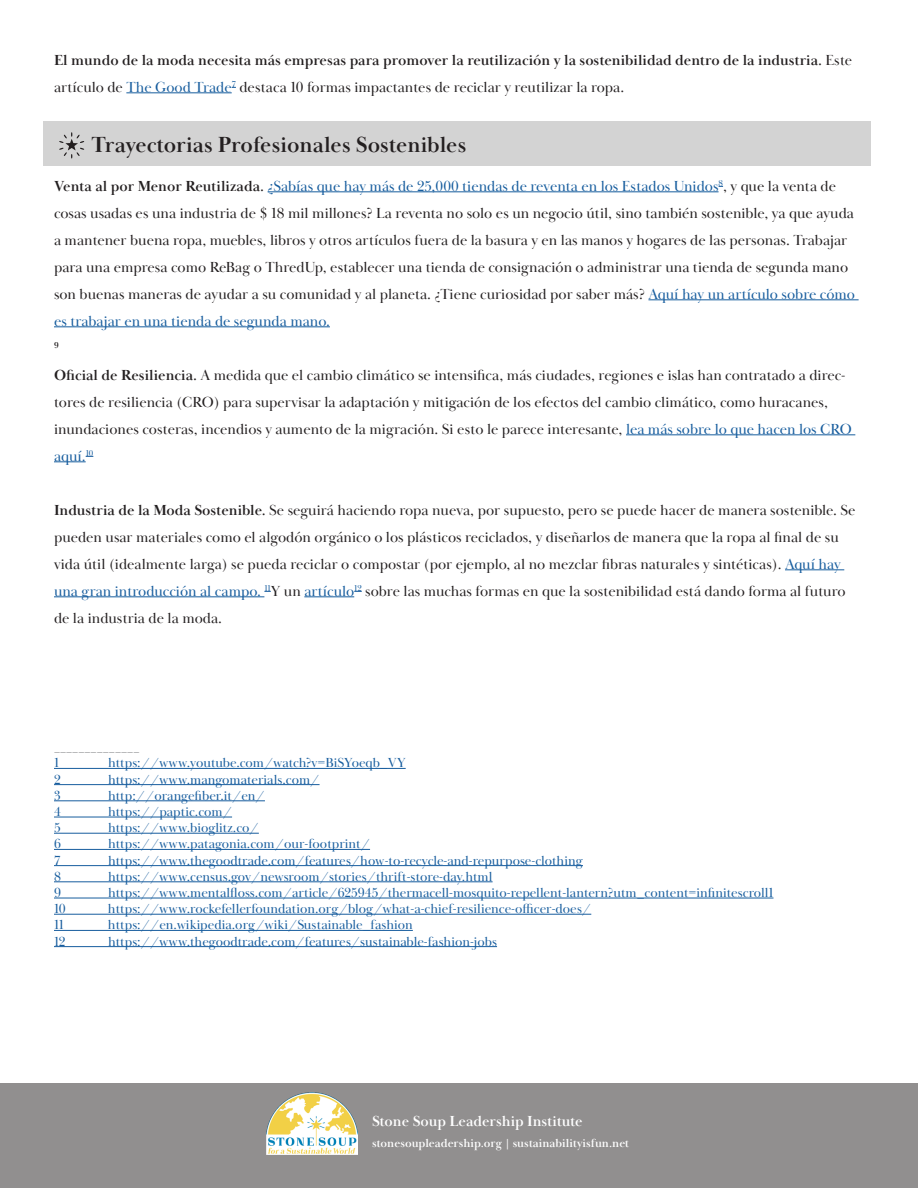
<style>
.page{position:relative;width:918px;height:1188px;background:#fff}
.page>*{position:absolute;margin:0;border:0;box-sizing:border-box;transform-origin:0 0}
.t1{font:700 22.5px "Baskerville Display PT";color:#231f20}
.t2{font:15px/27px "Baskerville Display PT";color:#231f20}
.t3{font:700 15px/27px "Baskerville Display PT";color:#231f20}
.t4{font:700 15px "Baskerville Display PT";color:#fff}
.t5{font:13.5px "Baskerville Display PT";color:#175d9e}
.t6{font:700 12px "Baskerville Display PT";color:#fff}
.Footnotes{font:10.5px "Baskerville Display PT";color:#6c6d70}
.t7{font:700 8.7px "Baskerville Display PT";color:#231f20}
.s1{font-weight:400}
.s2{font-weight:400;color:#175d9e}
.s3{font-weight:700}
.s4{color:#175d9e}
</style>
<div class="page">
<div style="left:0;top:1083px;width:918px;height:105px;background:#918f8f"></div>
<hr style="left:126px;top:92px;width:106px;height:1px;background:#175d9e">
<hr style="left:268px;top:191px;width:451px;height:1px;background:#175d9e">
<hr style="left:648px;top:299px;width:211px;height:1px;background:#175d9e">
<hr style="left:54px;top:326px;width:276px;height:1px;background:#175d9e">
<hr style="left:626px;top:434px;width:229px;height:1px;background:#175d9e">
<hr style="left:54px;top:461px;width:32px;height:1px;background:#175d9e">
<hr style="left:785px;top:569px;width:59px;height:1px;background:#175d9e">
<hr style="left:54px;top:596px;width:210px;height:1px;background:#175d9e">
<hr style="left:304px;top:596px;width:50px;height:1px;background:#175d9e">
<img style="left:267px;top:1093px;width:90px;height:61px">
<hr style="left:54px;top:768px;width:352px;height:1px;background:#175d9e">
<hr style="left:54px;top:784px;width:266px;height:1px;background:#175d9e">
<hr style="left:54px;top:800px;width:211px;height:1px;background:#175d9e">
<hr style="left:54px;top:817px;width:178px;height:1px;background:#175d9e">
<hr style="left:54px;top:833px;width:205px;height:1px;background:#175d9e">
<hr style="left:54px;top:849px;width:316px;height:1px;background:#175d9e">
<hr style="left:54px;top:865px;width:529px;height:1px;background:#175d9e">
<hr style="left:54px;top:881px;width:439px;height:1px;background:#175d9e">
<hr style="left:54px;top:898px;width:720px;height:1px;background:#175d9e">
<hr style="left:54px;top:914px;width:537px;height:1px;background:#175d9e">
<hr style="left:54px;top:930px;width:359px;height:1px;background:#175d9e">
<hr style="left:54px;top:946px;width:443px;height:1px;background:#175d9e">
<div style="left:44px;top:122px;width:827px;height:44px;background:#d3d3d3"></div>
<svg style="left:59px;top:132px;width:25px;height:26px"></svg>
<p class="t3" style="left:54px;top:47px;width:800px">El mundo de la moda necesita más empresas para promover la reutilización y la sostenibilidad dentro de la industria. <span class="s1">Este artículo de</span> <span class="s2">The Good Trade</span><sup>7</sup> <span class="s1">destaca 10 formas impactantes de reciclar y reutilizar la ropa.</span></p>
<p class="t1" style="left:92px;top:131px;width:376px">Trayectorias Profesionales Sostenibles</p>
<p class="t2" style="left:54px;top:173px;width:803px"><span class="s3">Venta al por Menor Reutilizada.</span> <span class="s4">¿Sabías que hay más de 25,000 tiendas de reventa en los Estados Unidos</span><sup>8</sup>, y que la venta de cosas usadas es una industria de $ 18 mil millones? La reventa no solo es un negocio útil, sino también sostenible, ya que ayuda a mantener buena ropa, muebles, libros y otros artículos fuera de la basura y en las manos y hogares de las personas. Trabajar para una empresa como ReBag o ThredUp, establecer una tienda de consignación o administrar una tienda de segunda mano son buenas maneras de ayudar a su comunidad y al planeta. ¿Tiene curiosidad por saber más? <span class="s4">Aquí hay un artículo sobre cómo es trabajar en una tienda de segunda mano.</span></p>
<p class="t7" style="left:54px;top:340px;width:6px">9</p>
<p class="t2" style="left:54px;top:362px;width:799px"><span class="s3">Oficial de Resiliencia.</span> A medida que el cambio climático se intensifica, más ciudades, regiones e islas han contratado a direc&shy;tores de resiliencia (CRO) para supervisar la adaptación y mitigación de los efectos del cambio climático, como huracanes, inundaciones costeras, incendios y aumento de la migración. Si esto le parece interesante, <span class="s4">lea más sobre lo que hacen los CRO aquí.</span><sup>10</sup></p>
<p class="t2" style="left:54px;top:497px;width:803px"><span class="s3">Industria de la Moda Sostenible.</span> Se seguirá haciendo ropa nueva, por supuesto, pero se puede hacer de manera sostenible. Se pueden usar materiales como el algodón orgánico o los plásticos reciclados, y diseñarlos de manera que la ropa al final de su vida útil (idealmente larga) se pueda reciclar o compostar (por ejemplo, al no mezclar fibras naturales y sintéticas). <span class="s4">Aquí hay una gran introducción al campo.</span> <sup>11</sup>Y un <span class="s4">artículo</span><sup>12</sup> sobre las muchas formas en que la sostenibilidad está dando forma al futuro de la industria de la moda.</p>
<p class="Footnotes" style="left:54px;top:741px;width:87px">______________</p>
<p class="t5" style="left:54px;top:755px;width:6px">1</p>
<p class="t5" style="left:108px;top:755px;width:299px">https://www.youtube.com/watch?v=BiSYoeqb_VY</p>
<p class="t5" style="left:54px;top:771px;width:8px">2</p>
<p class="t5" style="left:108px;top:771px;width:213px">https://www.mangomaterials.com/</p>
<p class="t5" style="left:54px;top:787px;width:8px">3</p>
<p class="t5" style="left:108px;top:787px;width:158px">http://orangefiber.it/en/</p>
<p class="t5" style="left:54px;top:804px;width:8px">4</p>
<p class="t5" style="left:108px;top:804px;width:126px">https://paptic.com/</p>
<p class="t5" style="left:54px;top:820px;width:8px">5</p>
<p class="t5" style="left:108px;top:820px;width:152px">https://www.bioglitz.co/</p>
<p class="t5" style="left:54px;top:836px;width:8px">6</p>
<p class="t5" style="left:108px;top:836px;width:264px">https://www.patagonia.com/our-footprint/</p>
<p class="t5" style="left:54px;top:852px;width:8px">7</p>
<p class="t5" style="left:108px;top:852px;width:476px">https://www.thegoodtrade.com/features/how-to-recycle-and-repurpose-clothing</p>
<p class="t5" style="left:54px;top:868px;width:8px">8</p>
<p class="t5" style="left:108px;top:868px;width:386px">https://www.census.gov/newsroom/stories/thrift-store-day.html</p>
<p class="t5" style="left:54px;top:885px;width:8px">9</p>
<p class="t5" style="left:108px;top:885px;width:667px">https://www.mentalfloss.com/article/625945/thermacell-mosquito-repellent-lantern?utm_content=infinitescroll1</p>
<p class="t5" style="left:54px;top:901px;width:13px">10</p>
<p class="t5" style="left:108px;top:901px;width:485px">https://www.rockefellerfoundation.org/blog/what-a-chief-resilience-officer-does/</p>
<p class="t5" style="left:54px;top:917px;width:11px">11</p>
<p class="t5" style="left:108px;top:917px;width:306px">https://en.wikipedia.org/wiki/Sustainable_fashion</p>
<p class="t5" style="left:54px;top:933px;width:13px">12</p>
<p class="t5" style="left:108px;top:933px;width:391px">https://www.thegoodtrade.com/features/sustainable-fashion-jobs</p>
<p class="t4" style="left:372px;top:1112px;width:212px">Stone Soup Leadership Institute</p>
<p class="t6" style="left:372px;top:1136px;width:259px">stonesoupleadership.org | sustainabilityisfun.net</p>
</div>
